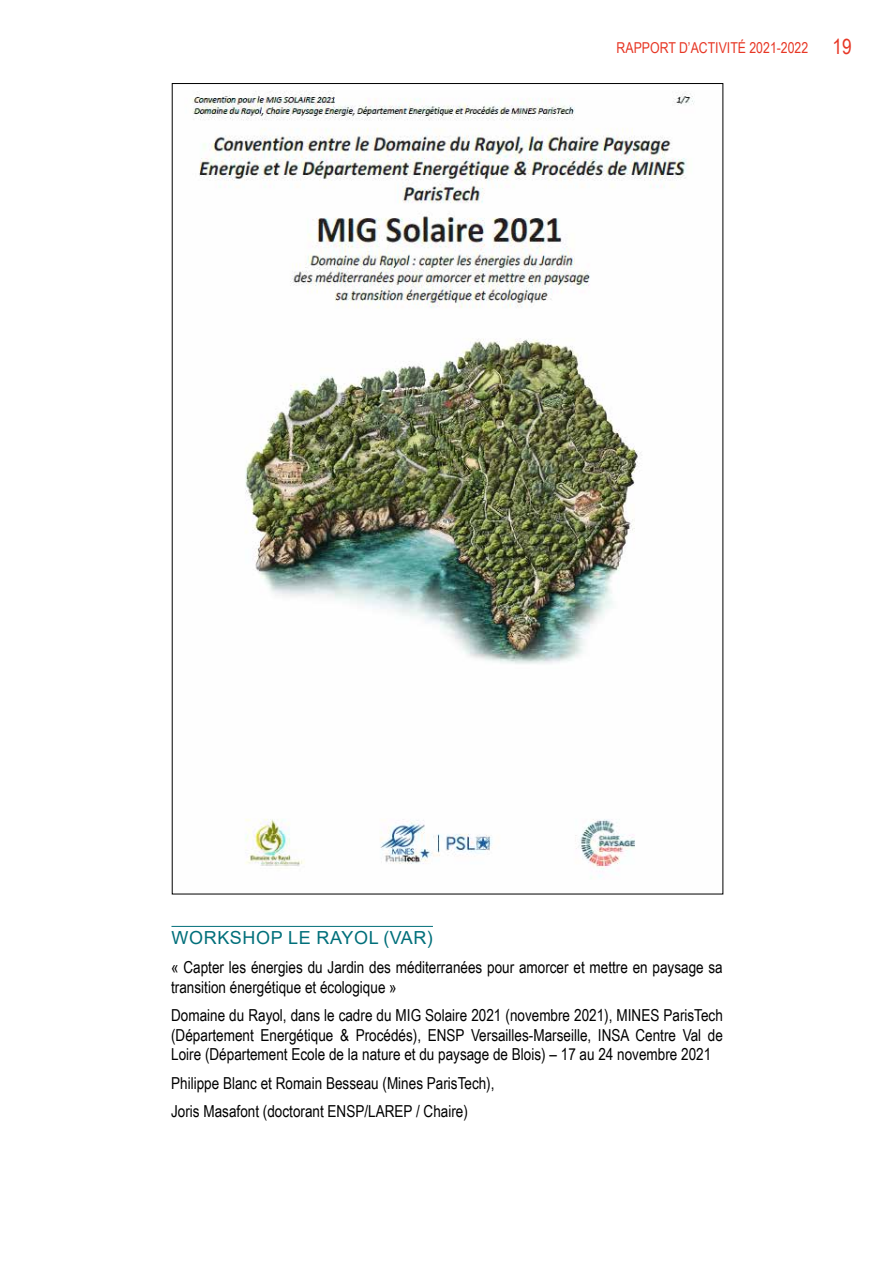
<style>
.page{position:relative;width:893px;height:1263px;background:#fff}
.page>*{position:absolute;margin:0;border:0;box-sizing:border-box;transform-origin:0 0}
.t1{font:18px "Arial";letter-spacing:.035em;color:#006f7a}
.t2{font:16.5px/19.8px "Arial Narrow";color:#000}
.t3{font:15px "Arial Narrow";color:#e73624}
.s1{font-size:21px}
</style>
<div class="page">
<hr style="left:171px;top:926px;width:262px;height:1px;background:#006f7a">
<img style="left:192px;top:90px;width:503px;height:789px">
<p class="t3" style="left:617px;top:37px;width:237px">Rapport d’activité 2021-2022 <span class="s1">19</span></p>
<p class="t1" style="left:171px;top:926px;width:263px">WORKS HOP LE RAYOL (VAR)</p>
<p class="t2" style="left:171px;top:956px;width:553px">« Capter les énergies du Jardin des méditerranées pour amorcer et mettre en paysage sa transition énergétique et écologique »</p>
<p class="t2" style="left:171px;top:1004px;width:455px">Domaine du Rayol, dans le cadre du MI G Solaire 2021 (novembre 2021), MINE</p>
<p class="t2" style="left:171px;top:1004px;width:553px;text-align:justify;text-indent:479px">S ParisTech (Département Energétique &amp; Procédés), ENSP Versailles-Marseille, INSA Centre Val de Loire (Département Ecole de la nature et du paysage de Blois) – 17 au 24 novembre 2021</p>
<p class="t2" style="left:171px;top:1068px;width:325px;line-height:28.3px">Philippe Blanc et Romain Besseau (Mines ParisTech),<br>Joris Masafont (doctorant EN SP/LAREP / Chaire)</p>
</div>
